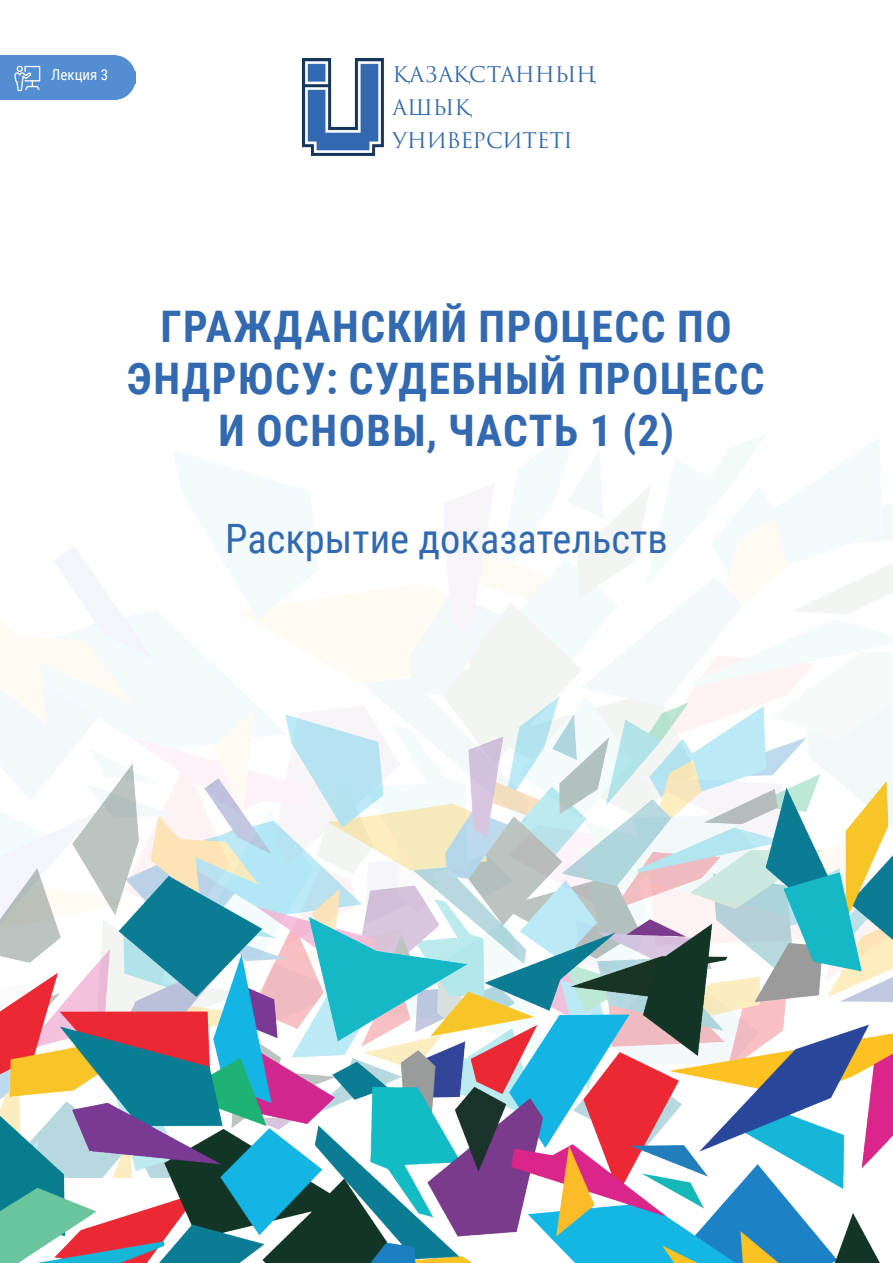
<style>
.page{position:relative;width:893px;height:1263px;background:#fff}
.page>*{position:absolute;margin:0;border:0;box-sizing:border-box;transform-origin:0 0}
.t1{font:700 43.5px/52.2px "Roboto Condensed";letter-spacing:.035em;color:#3269b1;text-align:center}
.t2{font:40.5px "Roboto Condensed";color:#3269b1}
.t3{font:21px "Trajan Pro 3";letter-spacing:-.01em;color:#3269b1}
.t4{font:15px "Roboto Condensed";color:#fff}
</style>
<div class="page">
<img style="left:0;top:425px;width:893px;height:638px">
<img style="left:302px;top:58px;width:82px;height:98px">
<img style="left:0;top:696px;width:892px;height:33px">
<img style="left:0;top:729px;width:892px;height:534px">
<div style="left:0;top:55px;width:136px;height:45px;background:#538dd2"></div>
<svg style="left:14px;top:66px;width:26px;height:25px"></svg>
<p class="t4" style="left:51px;top:64px;width:59px">Лекция 3</p>
<p class="t3" style="left:393px;top:60px;width:205px">ҚАЗАҚСТАННЫҢ</p>
<p class="t3" style="left:393px;top:93px;width:80px">АШЫҚ</p>
<p class="t3" style="left:393px;top:126px;width:182px">УНИВЕРСИТЕТІ</p>
<p class="t1" style="left:127px;top:298px;width:639px">ГРАЖДАНСКИЙ ПРОЦЕСС ПО<br>ЭНДРЮСУ: СУДЕБНЫЙ ПРОЦЕСС<br>И ОСНОВЫ, ЧАСТЬ 1 (2)</p>
<p class="t2" style="left:225px;top:511px;width:444px">Раскрытие доказательств</p>
</div>
